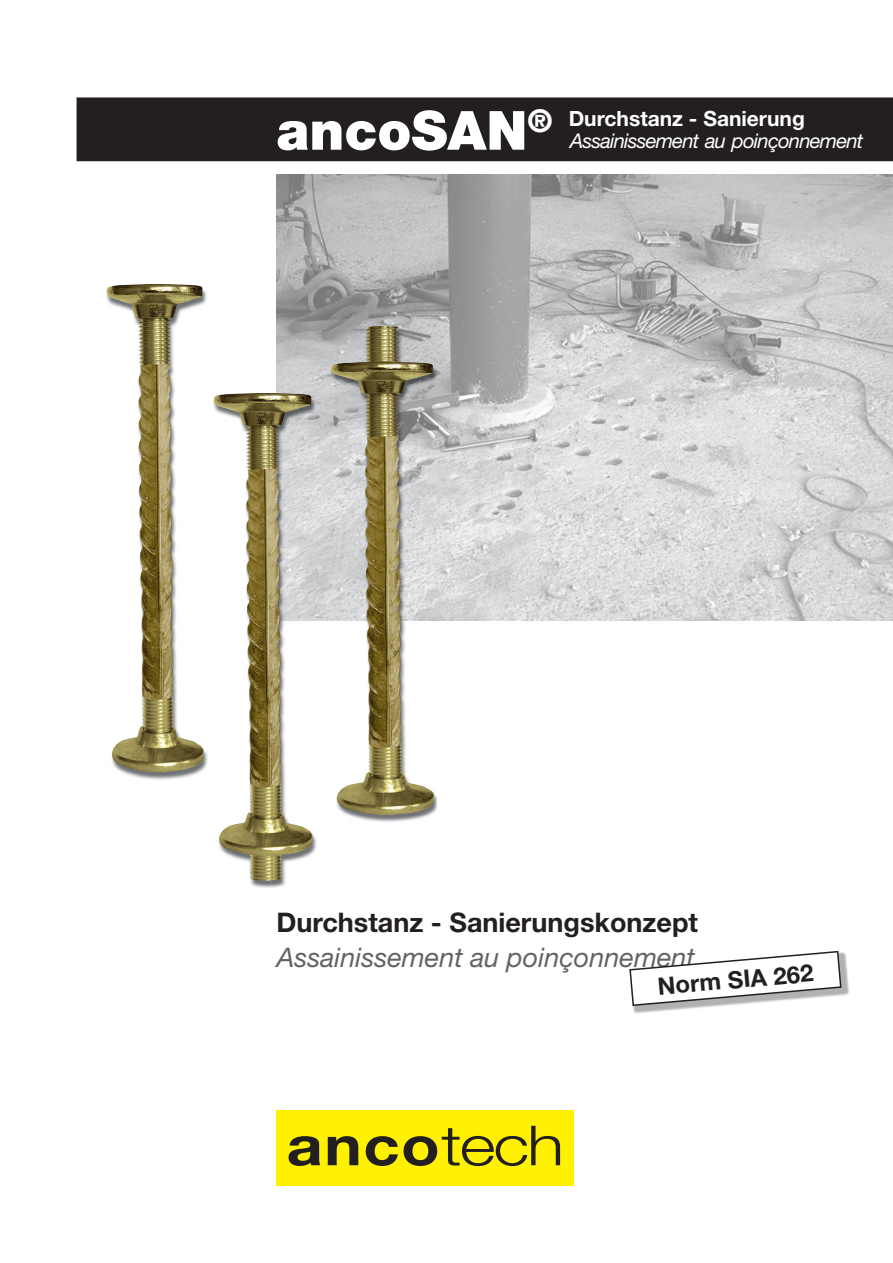
<style>
.page{position:relative;width:893px;height:1263px;background:#fff}
.page>*{position:absolute;margin:0;border:0;box-sizing:border-box;transform-origin:0 0}
.t1{font:italic 27px "Helvetica Neue";color:#636366}
.t2{font:700 27px "Helvetica Neue";color:#231f20}
.t3{font:700 24px "Helvetica Neue";color:#231f20}
.t4{font:700 21px "Helvetica Neue";color:#fff}
.t5{font:italic 20.25px "Helvetica Neue";letter-spacing:-.04em;color:#fff}
.s1{font-weight:900;font-size:54px}
.s2{font-weight:900;font-size:31.5px}
</style>
<div class="page">
<img style="left:276px;top:174px;width:617px;height:447px">
<div style="left:277px;top:1111px;width:297px;height:75px;background:#fff101"></div>
<svg style="left:289px;top:1126px;width:271px;height:40px"></svg>
<div style="left:77px;top:97px;width:816px;height:64px;background:#231f20"></div>
<img style="left:106px;top:285px;width:102px;height:495px">
<img style="left:213px;top:393px;width:105px;height:495px">
<img style="left:332px;top:327px;width:105px;height:495px">
<div style="left:630px;top:951px;width:220px;height:63px;background:#636366;opacity:.5"></div>
<svg style="left:629px;top:950px;width:213px;height:57px"></svg>
<p class="t4" style="left:276px;top:106px;width:530px"><span class="s1">ancoSAN</span><span class="s2">®</span> Durchstanz - Sanierung</p>
<p class="t5" style="left:570px;top:128px;width:295px">Assainissement au poinçonnement</p>
<h1 class="t2" style="left:276px;top:906px;width:423px">Durchstanz - Sanierungskonzept</h1>
<p class="t3" style="left:656px;top:971px;width:157px;rotate:-5deg">Norm SIA 262</p>
<h1 class="t1" style="left:276px;top:941px;width:420px">Assainissement au poinçonnement</h1>
</div>
